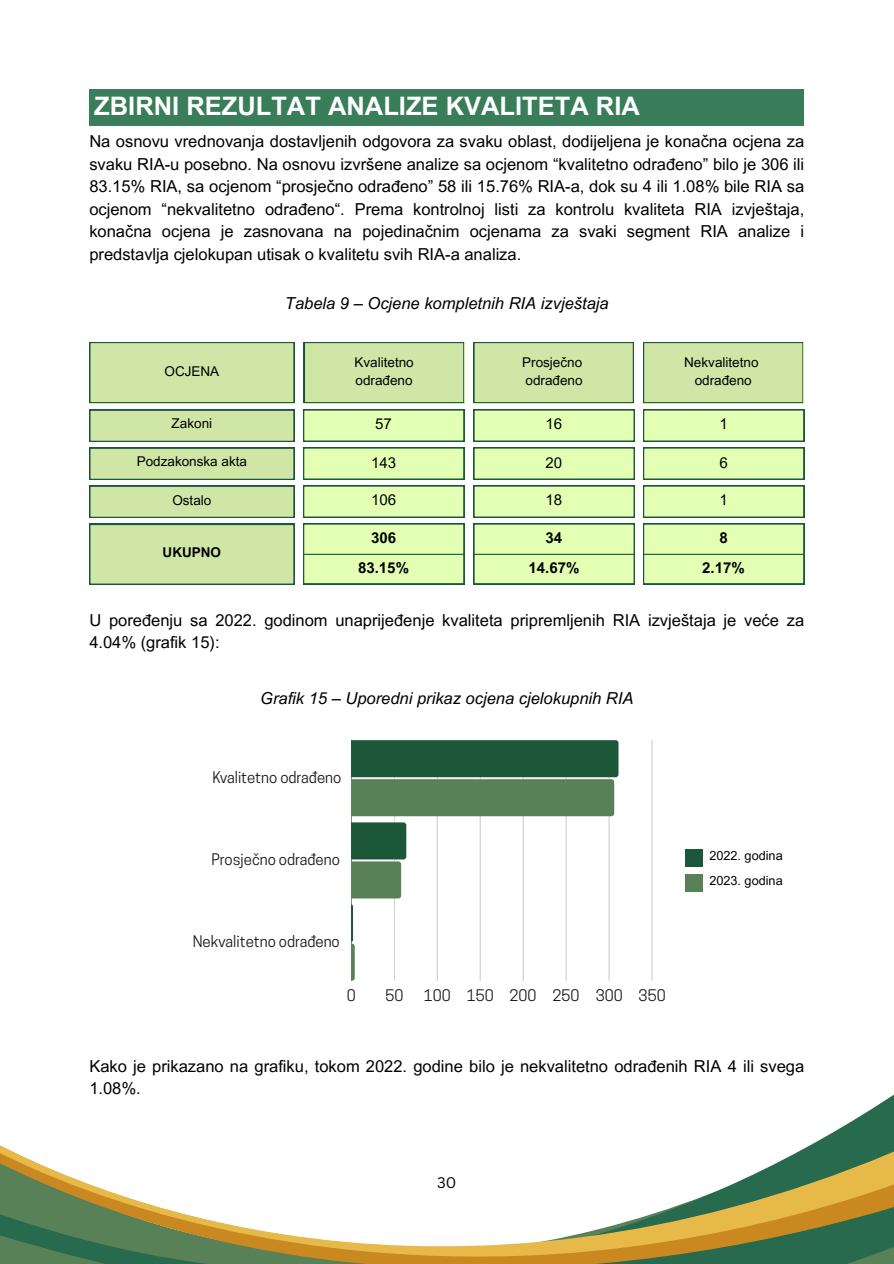
<style>
.page{position:relative;width:894px;height:1264px;background:#fff}
.page>*{position:absolute;margin:0;border:0;box-sizing:border-box;transform-origin:0 0}
.t1{font:700 25.5px "Arial MT Pro";color:#fff}
.t2{font:16.5px/22.5px "Arial MT Pro";color:#000}
.t3{font:italic 16.5px "Arial MT Pro";color:#000}
.t4{font:15px "Cooper Hewitt";color:#191717}
.t5{font:700 15px "Arial MT Pro";color:#000}
.t6{font:15px "Arial MT Pro";color:#000}
.t7{font:15px "Canva Sans";color:#000}
.t8{font:13.5px "Arial MT Pro";color:#000}
.t9{font:700 13.5px "Arial MT Pro";color:#000}
.t10{font:12.6px "Arial MT Pro";color:#000}
</style>
<div class="page">
<div style="left:89px;top:89px;width:715px;height:37px;background:#397d5a"></div>
<div style="left:89px;top:342px;width:205px;height:61px;background:#cfe6a7"></div>
<svg style="left:89px;top:410px;width:205px;height:32px;background:#c1da9e"></svg>
<svg style="left:89px;top:448px;width:205px;height:32px;background:#c1da9e"></svg>
<svg style="left:89px;top:486px;width:205px;height:32px;background:#c1da9e"></svg>
<div style="left:89px;top:524px;width:205px;height:60px;background:#cfe6a7"></div>
<div style="left:304px;top:342px;width:159px;height:61px;background:#cfe6a7"></div>
<div style="left:473px;top:342px;width:160px;height:61px;background:#cfe6a7"></div>
<div style="left:643px;top:342px;width:159px;height:61px;background:#cfe6a7"></div>
<svg style="left:303px;top:409px;width:161px;height:32px;background:#d3f1a9"></svg>
<svg style="left:303px;top:447px;width:161px;height:32px;background:#d3f1a9"></svg>
<svg style="left:303px;top:485px;width:161px;height:32px;background:#d3f1a9"></svg>
<svg style="left:303px;top:523px;width:161px;height:61px;background:#d7f5ab"></svg>
<hr style="left:303px;top:554px;width:161px;height:1px;background:#1c5739">
<svg style="left:473px;top:409px;width:161px;height:32px;background:#d3f1a9"></svg>
<svg style="left:473px;top:447px;width:161px;height:32px;background:#d3f1a9"></svg>
<svg style="left:473px;top:485px;width:161px;height:32px;background:#d3f1a9"></svg>
<svg style="left:473px;top:523px;width:161px;height:61px;background:#d7f5ab"></svg>
<hr style="left:474px;top:554px;width:160px;height:1px;background:#1c5739">
<svg style="left:643px;top:409px;width:160px;height:32px;background:#d4f2a9"></svg>
<svg style="left:643px;top:447px;width:160px;height:32px;background:#d4f2a9"></svg>
<svg style="left:643px;top:485px;width:160px;height:32px;background:#d4f2a9"></svg>
<svg style="left:643px;top:523px;width:160px;height:61px;background:#d7f5ab"></svg>
<hr style="left:643px;top:554px;width:160px;height:1px;background:#1c5739">
<div style="left:684px;top:849px;width:18px;height:17px;background:#1c5739"></div>
<div style="left:684px;top:874px;width:18px;height:17px;background:#588157"></div>
<hr style="left:351px;top:740px;width:1px;height:240px;background:#191717">
<hr style="left:394px;top:740px;width:1px;height:240px;background:#191717">
<hr style="left:437px;top:740px;width:1px;height:240px;background:#191717">
<hr style="left:480px;top:740px;width:1px;height:240px;background:#191717">
<hr style="left:522px;top:740px;width:1px;height:240px;background:#191717">
<hr style="left:565px;top:740px;width:1px;height:240px;background:#191717">
<hr style="left:608px;top:740px;width:1px;height:240px;background:#191717">
<hr style="left:651px;top:740px;width:1px;height:240px;background:#191717">
<svg style="left:351px;top:740px;width:267px;height:76px;background:#40704e"></svg>
<svg style="left:351px;top:822px;width:55px;height:76px;background:#477554"></svg>
<svg style="left:351px;top:904px;width:3px;height:20px"></svg>
<svg style="left:0;top:1095px;width:893px;height:168px"></svg>
<h1 class="t1" style="left:94px;top:97px;width:547px">ZBIRNI REZULTAT ANALIZE KVALITETA RIA</h1>
<h3 class="t2" style="left:89px;top:132px;width:716px;text-align:justify">Na osnovu vrednovanja dostavljenih odgovora za svaku oblast, dodijeljena je konačna ocjena za svaku RIA-u posebno. Na osnovu izvršene analize sa ocjenom “kvalitetno odrađeno” bilo je 306 ili 83.15% RIA, sa ocjenom “prosječno odrađeno” 58 ili 15.76% RIA-a, dok su 4 ili 1.08% bile RIA sa ocjenom “nekvalitetno odrađeno“. Prema kontrolnoj listi za kontrolu kvaliteta RIA izvještaja, konačna ocjena je zasnovana na pojedinačnim ocjenama za svaki segment RIA analize i predstavlja cjelokupan utisak o kvalitetu svih RIA-a analiza.</h3>
<p class="t8" style="left:164px;top:366px;width:56px">OCJENA</p>
<p class="t8" style="left:171px;top:418px;width:42px">Zakoni</p>
<p class="t8" style="left:137px;top:456px;width:112px">Podzakonska akta</p>
<h4 class="t8" style="left:172px;top:495px;width:41px">Ostalo</h4>
<p class="t9" style="left:162px;top:547px;width:60px">UKUPNO</p>
<p class="t3" style="left:285px;top:297px;width:325px">Tabela 9 – Ocjene kompletnih RIA izvještaja</p>
<p class="t8" style="left:354px;top:357px;width:61px">Kvalitetno</p>
<h3 class="t8" style="left:355px;top:375px;width:59px">odrađeno</h3>
<p class="t6" style="left:375px;top:418px;width:18px">57</p>
<p class="t6" style="left:371px;top:456px;width:27px">143</p>
<p class="t6" style="left:371px;top:494px;width:27px">106</p>
<p class="t5" style="left:371px;top:532px;width:27px">306</p>
<p class="t5" style="left:358px;top:561px;width:52px">83.15%</p>
<h3 class="t8" style="left:522px;top:357px;width:62px">Prosječno</h3>
<h2 class="t8" style="left:525px;top:375px;width:59px">odrađeno</h2>
<h2 class="t6" style="left:545px;top:418px;width:18px">16</h2>
<p class="t6" style="left:545px;top:456px;width:18px">20</p>
<p class="t6" style="left:545px;top:494px;width:18px">18</p>
<p class="t5" style="left:545px;top:532px;width:18px">34</p>
<p class="t5" style="left:528px;top:561px;width:52px">14.67%</p>
<h2 class="t8" style="left:684px;top:357px;width:76px">Nekvalitetno</h2>
<p class="t8" style="left:694px;top:375px;width:59px">odrađeno</p>
<p class="t6" style="left:719px;top:418px;width:10px">1</p>
<p class="t6" style="left:719px;top:456px;width:10px">6</p>
<h2 class="t6" style="left:719px;top:494px;width:10px">1</h2>
<h3 class="t5" style="left:719px;top:532px;width:10px">8</h3>
<h3 class="t5" style="left:702px;top:561px;width:44px">2.17%</h3>
<h3 class="t2" style="left:89px;top:611px;width:716px">U poređenju sa 2022. godinom unaprijeđenje kvaliteta pripremljenih RIA izvještaja je veće za<br>4.04% (grafik 15):</h3>
<p class="t3" style="left:260px;top:691px;width:374px">Grafik 15 – Uporedni prikaz ocjena cjelokupnih RIA</p>
<p class="t4" style="left:212px;top:771px;width:130px">Kvalitetno odrađeno</p>
<p class="t4" style="left:211px;top:853px;width:130px">Prosječno odrađeno</p>
<p class="t4" style="left:193px;top:935px;width:148px">Nekvalitetno odrađeno</p>
<p class="t4" style="left:347px;top:989px;width:10px">0</p>
<p class="t4" style="left:385px;top:989px;width:19px">50</p>
<p class="t4" style="left:424px;top:989px;width:243px">100 150 200 250 300 350</p>
<p class="t10" style="left:709px;top:851px;width:75px">2022. godina</p>
<p class="t10" style="left:709px;top:876px;width:75px">2023. godina</p>
<h5 class="t2" style="left:89px;top:1056px;width:716px">Kako je prikazano na grafiku, tokom 2022. godine bilo je nekvalitetno odrađenih RIA 4 ili svega<br>1.08%.</h5>
<h3 class="t7" style="left:437px;top:1172px;width:21px">30</h3>
</div>
